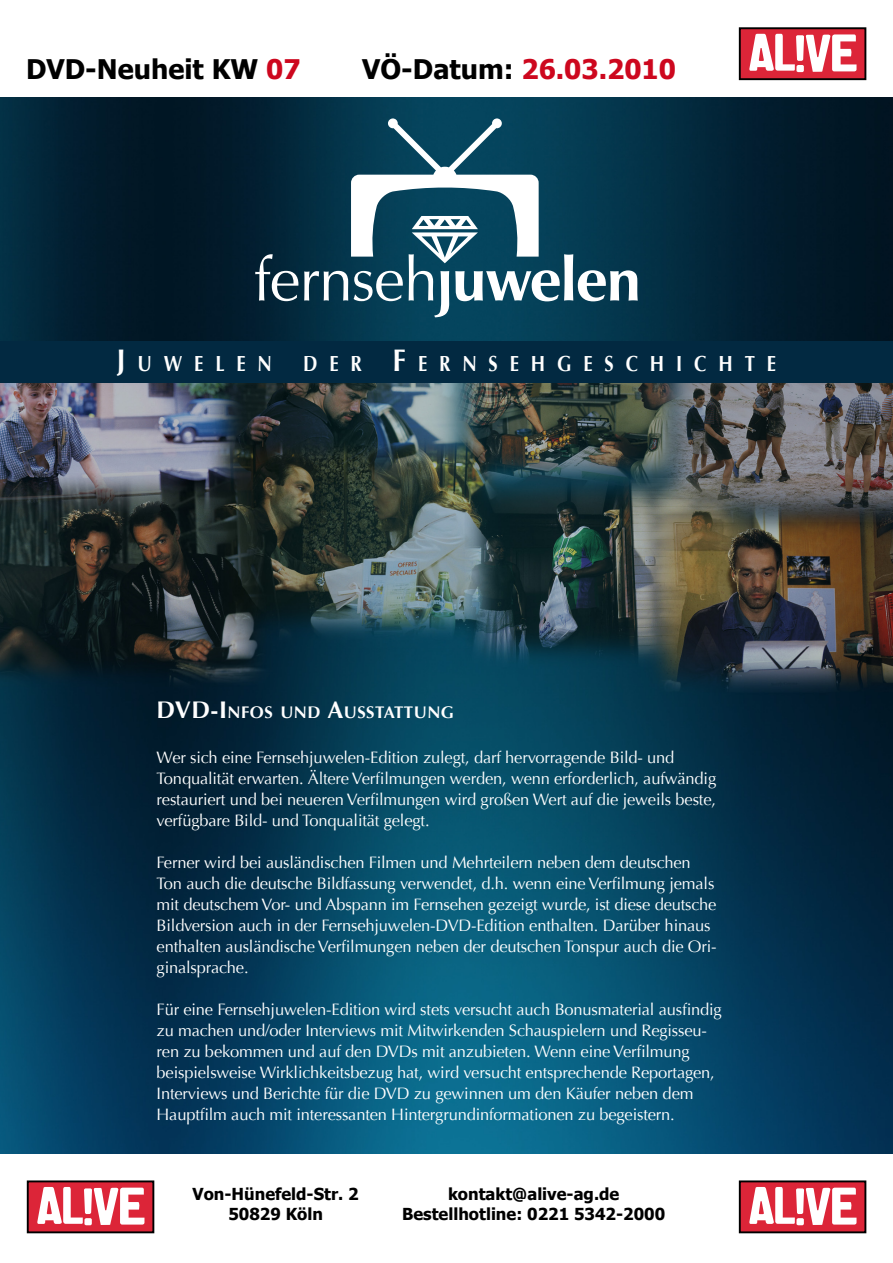
<style>
.page{position:relative;width:893px;height:1263px;background:#fff}
.page>*{position:absolute;margin:0;border:0;box-sizing:border-box;transform-origin:0 0}
.t1{font:700 27px "Tahoma";color:#cd071e}
.t2{font:700 27px "Tahoma";color:#000}
.t3{font:700 21.75px "Optima";letter-spacing:.645em;color:#fff;scale:.85 1}
.t4{font:700 16.8px "Optima";letter-spacing:.03em;color:#fff}
.t5{font:16.5px/21px "Optima";letter-spacing:-.01em;color:#fff}
.t6{font:700 16.5px/19.8px "Tahoma";color:#000;text-align:center}
.s1{color:#cd071e}
.s2{color:#000}
.s3{font-size:31.05px}
.s4{font-size:24px}
</style>
<div class="page">
<img style="left:0;top:97px;width:893px;height:1057px">
<div style="left:740px;top:28px;width:125px;height:51px;background:#dc2538"></div>
<div style="left:739px;top:27px;width:127px;height:53px;border:2px solid #000"></div>
<svg style="left:749px;top:34px;width:107px;height:38px"></svg>
<div style="left:740px;top:1181px;width:125px;height:51px;background:#dc2538"></div>
<div style="left:739px;top:1180px;width:127px;height:53px;border:2px solid #000"></div>
<svg style="left:749px;top:1187px;width:107px;height:38px"></svg>
<div style="left:28px;top:1181px;width:125px;height:51px;background:#dc2538"></div>
<div style="left:27px;top:1180px;width:127px;height:53px;border:2px solid #000"></div>
<svg style="left:37px;top:1187px;width:107px;height:38px"></svg>
<svg style="left:255px;top:254px;width:43px;height:47px"></svg>
<svg style="left:304px;top:118px;width:334px;height:199px"></svg>
<div style="left:0;top:342px;width:893px;height:41px;background:#022941"></div>
<h1 class="t2" style="left:26px;top:50px;width:276px">DVD-Neuheit KW <span class="s1">07</span></h1>
<h1 class="t1" style="left:362px;top:50px;width:315px"><span class="s2">VÖ-Datum:</span> 26.03.2010</h1>
<h2 class="t3" style="left:117px;top:351px;width:184px"><span class="s3">J</span>UWELEN</h2>
<h2 class="t3" style="left:303px;top:351px;width:558px">DER <span class="s3">F</span>ERNSEHGESCHICHTE</h2>
<p class="t4" style="left:157px;top:703px;width:299px"><span class="s4">DVD-I</span> NFOS UND <span class="s4">A</span>USSTATTUNG</p>
<p class="t5" style="left:157px;top:747px;width:561px">Wer sich eine Fernsehjuwelen-Edition zulegt, darf hervorragende Bild- und Tonqualität erwarten. Ältere Verfilmungen werden, wenn erforderlich, aufwändig restauriert und bei neueren Verfilmungen wird großen Wert auf die jeweils beste, verfügbare Bild- und Tonqualität gelegt.</p>
<p class="t5" style="left:157px;top:852px;width:562px">Ferner wird bei ausländischen Filmen und Mehrteilern neben dem deutschen Ton auch die deutsche Bildfassung verwendet, d.h. wenn eine Verfilmung jemals mit deutschem Vor- und Abspann im Fernsehen gezeigt wurde, ist diese deutsche Bildversion auch in der Fernsehjuwelen-DVD-Edition enthalten. Darüber hinaus enthalten ausländische Verfilmungen neben der deutschen Tonspur auch die Ori&shy;ginalsprache.</p>
<p class="t5" style="left:157px;top:999px;width:567px">Für eine Fernsehjuwelen-Edition wird stets versucht auch Bonusmaterial ausfindig zu machen und/oder Interviews mit Mitwirkenden Schauspielern und Regisseu&shy;ren zu bekommen und auf den DVDs mit anzubieten. Wenn eine Verfilmung beispielsweise Wirklichkeitsbezug hat, wird versucht entsprechende Reportagen, Interviews und Berichte für die DVD zu gewinnen um den Käufer neben dem Hauptfilm auch mit interessanten Hintergrundinformationen zu begeistern.</p>
<p class="t6" style="left:193px;top:1183px;width:168px">Von-Hünefeld-Str. 2<br>50829 Köln</p>
<p class="t6" style="left:402px;top:1183px;width:265px">kontakt@alive-ag.de<br>Bestellhotline: 0221 5342-2000</p>
</div>
